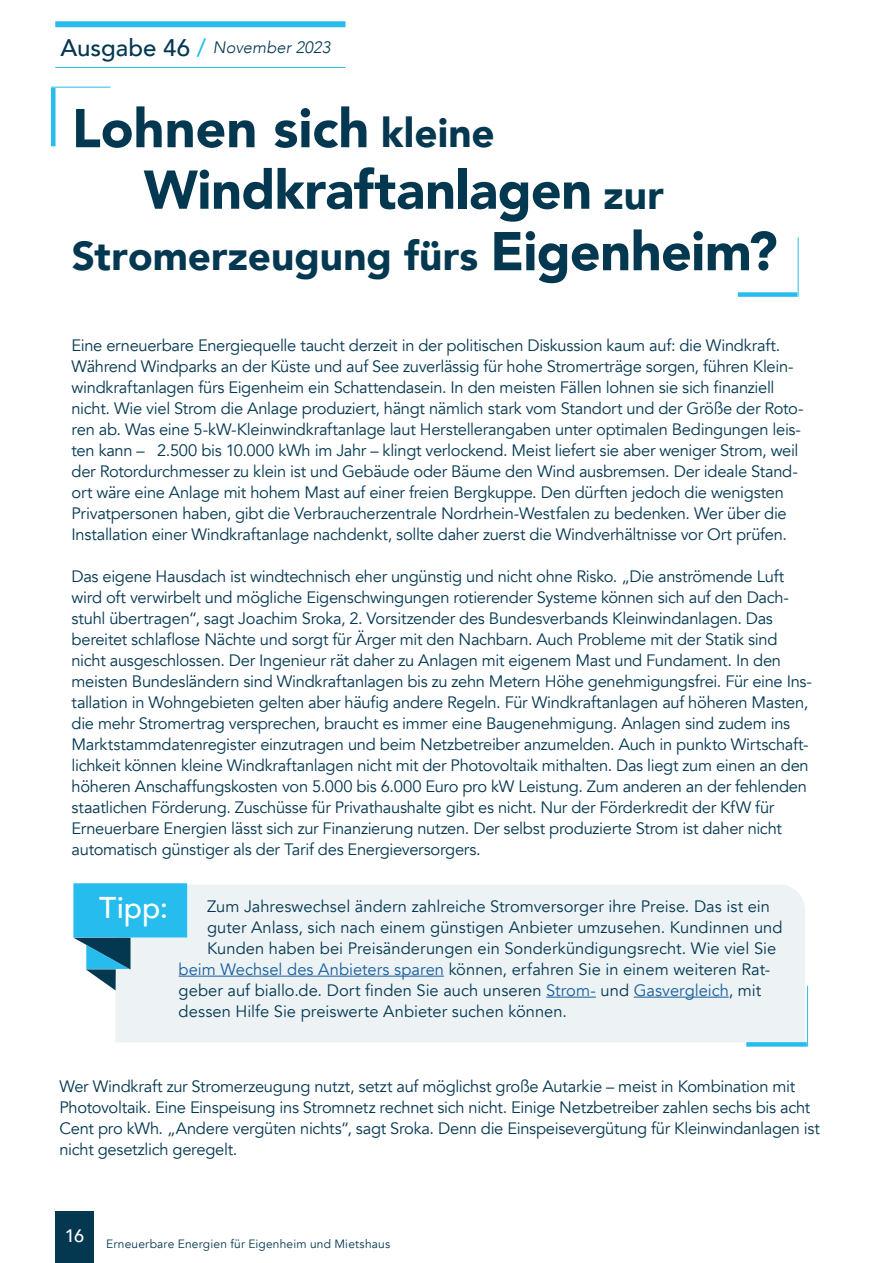
<style>
.page{position:relative;width:893px;height:1263px;background:#fff}
.page>*{position:absolute;margin:0;border:0;box-sizing:border-box;transform-origin:0 0}
.t1{font:900 54px/61.5px "Avenir";letter-spacing:-.005em;color:#043851}
.t2{font:900 40.5px "Avenir";color:#043851}
.t3{font:500 30px "Avenir";color:#fff}
.t4{font:16.5px/21px "Avenir";letter-spacing:-.015em;color:#043851}
.t5{font:16.5px "Avenir";letter-spacing:.005em;color:#043851}
.t6{font:italic 300 16.5px "Avenir";letter-spacing:.005em;color:#043851}
.t7{font:12px "Avenir";letter-spacing:.015em;color:#043851}
.s1{font-weight:500;font-style:normal;font-size:24px}
.s2{font-weight:500;font-style:normal;font-size:24px;color:#26bcee}
.s3{font-size:40.5px}
.s4{font-size:54px}
.s5{color:#175d9e}
</style>
<div class="page">
<div style="left:55px;top:21px;width:290px;height:6px;background:#26bcee"></div>
<hr style="left:55px;top:67px;width:290px;height:1px;background:#26bcee">
<div style="left:55px;top:1211px;width:39px;height:52px;background:#043851"></div>
<div style="left:51px;top:88px;width:5px;height:58px;background:#26bcee"></div>
<hr style="left:51px;top:87px;width:60px;height:1px;background:#26bcee">
<div style="left:738px;top:292px;width:59px;height:5px;background:#26bcee"></div>
<hr style="left:798px;top:237px;width:1px;height:60px;background:#26bcee">
<div style="left:115px;top:884px;width:690px;height:158px;background:#edf3f5"></div>
<svg style="left:73px;top:883px;width:114px;height:107px;background:#6bc3e1"></svg>
<hr style="left:179px;top:976px;width:265px;height:1px;background:#175d9e">
<hr style="left:546px;top:997px;width:50px;height:1px;background:#175d9e">
<hr style="left:634px;top:997px;width:95px;height:1px;background:#175d9e">
<div style="left:746px;top:1042px;width:61px;height:5px;background:#26bcee"></div>
<hr style="left:807px;top:986px;width:1px;height:61px;background:#26bcee">
<p class="t6" style="left:60px;top:38px;width:271px"><span class="s1">Ausgabe 46</span> <span class="s2">/</span> November 2023</p>
<h1 class="t1" style="left:144px;top:96px;width:522px;text-indent:-72px">Lohnen sich <span class="s3">kleine<br></span>Windkraftanlagen <span class="s3">zur</span></h1>
<h2 class="t2" style="left:72px;top:221px;width:707px">Stromerzeugung fürs <span class="s4">Eigenheim?</span></h2>
<p class="t4" style="left:72px;top:335px;width:733px">Eine erneuerbare Energiequelle taucht derzeit in der politischen Diskussion kaum auf: die Windkraft.<br>Während Windparks an der Küste und auf See zuverlässig für hohe Stromerträge sorgen, führen Klein&shy;windkraftanlagen fürs Eigenheim ein Schattendasein. In den meisten Fällen lohnen sie sich finanziell nicht. Wie viel Strom die Anlage produziert, hängt nämlich stark vom Standort und der Größe der Roto&shy;ren ab. Was eine 5-kW-Kleinwindkraftanlage laut Herstellerangaben unter optimalen Bedingungen leis&shy;ten kann – 2.500 bis 10.000 kWh im Jahr – klingt verlockend. Meist liefert sie aber weniger Strom, weil der Rotordurchmesser zu klein ist und Gebäude oder Bäume den Wind ausbremsen. Der ideale Stand&shy;ort wäre eine Anlage mit hohem Mast auf einer freien Bergkuppe. Den dürften jedoch die wenigsten Privatpersonen haben, gibt die Verbraucherzentrale Nordrhein-Westfalen zu bedenken. Wer über die Installation einer Windkraftanlage nachdenkt, sollte daher zuerst die Windverhältnisse vor Ort prüfen.</p>
<p class="t4" style="left:72px;top:566px;width:742px">Das eigene Hausdach ist windtechnisch eher ungünstig und nicht ohne Risko. „Die anströmende Luft wird oft verwirbelt und mögliche Eigenschwingungen rotierender Systeme können sich auf den Dach&shy;stuhl übertragen“, sagt Joachim Sroka, 2. Vorsitzender des Bundesverbands Kleinwindanlagen. Das bereitet schlaflose Nächte und sorgt für Ärger mit den Nachbarn. Auch Probleme mit der Statik sind nicht ausgeschlossen. Der Ingenieur rät daher zu Anlagen mit eigenem Mast und Fundament. In den meisten Bundesländern sind Windkraftanlagen bis zu zehn Metern Höhe genehmigungsfrei. Für eine Ins&shy;tallation in Wohngebieten gelten aber häufig andere Regeln. Für Windkraftanlagen auf höheren Masten, die mehr Stromertrag versprechen, braucht es immer eine Baugenehmigung. Anlagen sind zudem ins Marktstammdatenregister einzutragen und beim Netzbetreiber anzumelden. Auch in punkto Wirtschaft&shy;lichkeit können kleine Windkraftanlagen nicht mit der Photovoltaik mithalten. Das liegt zum einen an den höheren Anschaffungskosten von 5.000 bis 6.000 Euro pro kW Leistung. Zum anderen an der fehlenden staatlichen Förderung. Zuschüsse für Privathaushalte gibt es nicht. Nur der Förderkredit der KfW für Erneuerbare Energien lässt sich zur Finanzierung nutzen. Der selbst produzierte Strom ist daher nicht automatisch günstiger als der Tarif des Energieversorgers.</p>
<h3 class="t3" style="left:99px;top:882px;width:70px">Tipp:</h3>
<p class="t4" style="left:207px;top:896px;width:565px">Zum Jahreswechsel ändern zahlreiche Stromversorger ihre Preise. Das ist ein</p>
<p class="t4" style="left:207px;top:917px;width:577px">guter Anlass, sich nach einem günstigen Anbieter umzusehen. Kundinnen und</p>
<p class="t5" style="left:207px;top:938px;width:571px">Kunden haben bei Preisänderungen ein Sonderkündigungsrecht. Wie viel Sie</p>
<p class="t4" style="left:179px;top:959px;width:593px"><span class="s5">beim Wechsel des Anbieters sparen</span> können, erfahren Sie in einem weiteren Rat-</p>
<p class="t4" style="left:179px;top:980px;width:584px">geber auf biallo.de. Dort finden Sie auch unseren <span class="s5">Strom-</span> und <span class="s5">Gasvergleich</span>, mit</p>
<p class="t4" style="left:179px;top:1001px;width:390px">dessen Hilfe Sie preiswerte Anbieter suchen können.</p>
<p class="t4" style="left:60px;top:1076px;width:762px">Wer Windkraft zur Stromerzeugung nutzt, setzt auf möglichst große Autarkie – meist in Kombination mit Photovoltaik. Eine Einspeisung ins Stromnetz rechnet sich nicht. Einige Netzbetreiber zahlen sechs bis acht Cent pro kWh. „Andere vergüten nichts“, sagt Sroka. Denn die Einspeisevergütung für Kleinwindanlagen ist nicht gesetzlich geregelt.</p>
<p class="t7" style="left:65px;top:1236px;width:327px"><sup>16</sup> Erneuerbare Energien für Eigenheim und Mietshaus</p>
</div>
